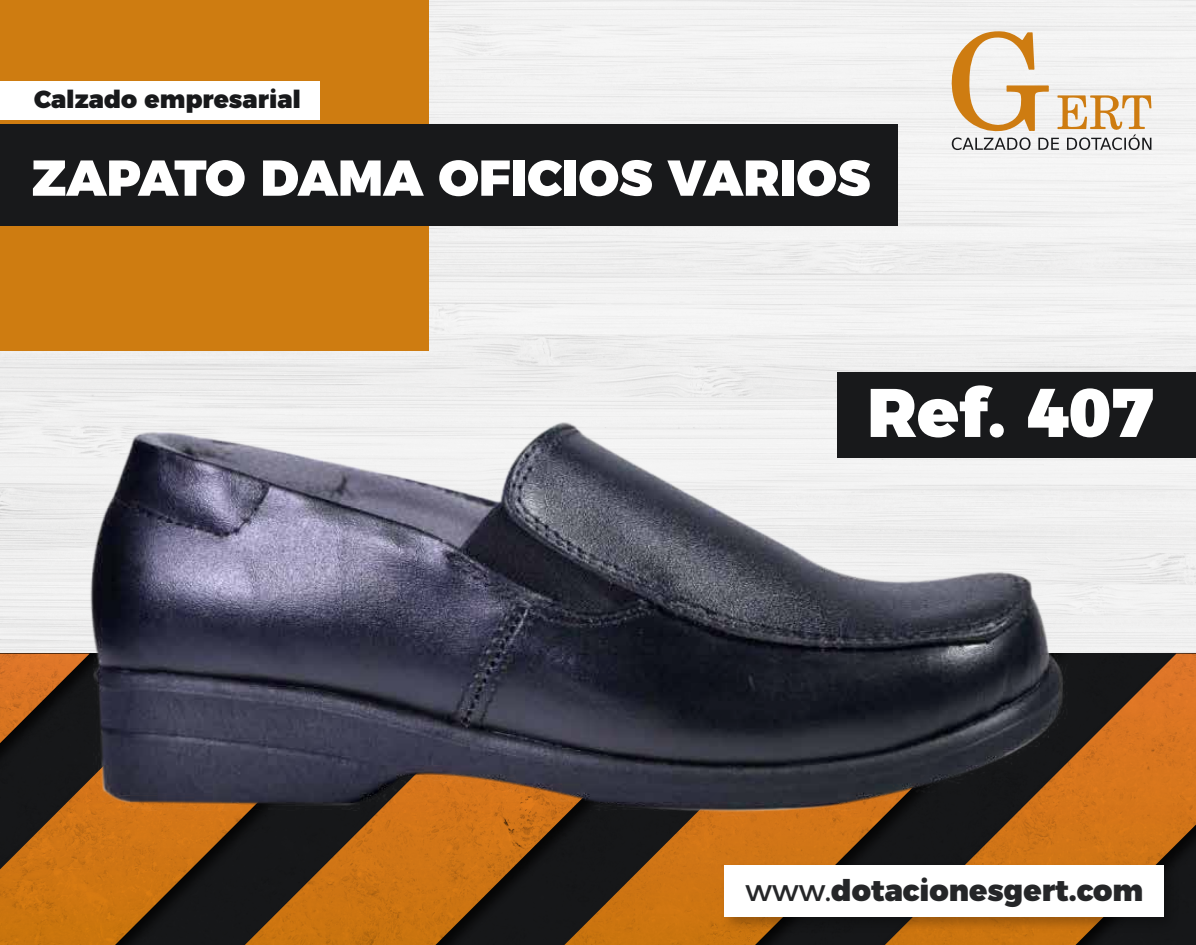
<style>
.page{position:relative;width:1196px;height:945px;background:#fff}
.page>*{position:absolute;margin:0;border:0;box-sizing:border-box;transform-origin:0 0}
.t1{font:900 68.6px "Montserrat";color:#fff}
.t2{font:900 50.31px "Montserrat";color:#fff}
.t3{font:900 29.75px "Montserrat";color:#252628}
.t4{font:900 24.76px "Montserrat";color:#18191b}
.s1{font-weight:400}
</style>
<div class="page">
<div style="left:428px;top:75px;width:767px;height:121px;background:#f3f3f3"></div>
<div style="left:0;top:0;width:428px;height:351px;background:#ce7c11"></div>
<svg style="left:950px;top:75px;width:201px;height:76px"></svg>
<div style="left:0;top:125px;width:897px;height:101px;background:#18191b"></div>
<div style="left:0;top:81px;width:319px;height:39px;background:#fff"></div>
<img style="left:0;top:196px;width:1195px;height:749px">
<img style="left:428px;top:0;width:767px;height:75px">
<p class="t4" style="left:34px;top:79px;width:268px">Calzado empresarial</p>
<p class="t2" style="left:32px;top:136px;width:839px">ZAPATO DAMA OFICIOS VARIOS</p>
<h1 class="t1" style="left:867px;top:355px;width:288px">Ref. 407</h1>
<p class="t3" style="left:745px;top:866px;width:399px"><span class="s1">www.</span>dotacionesgert.com</p>
</div>
